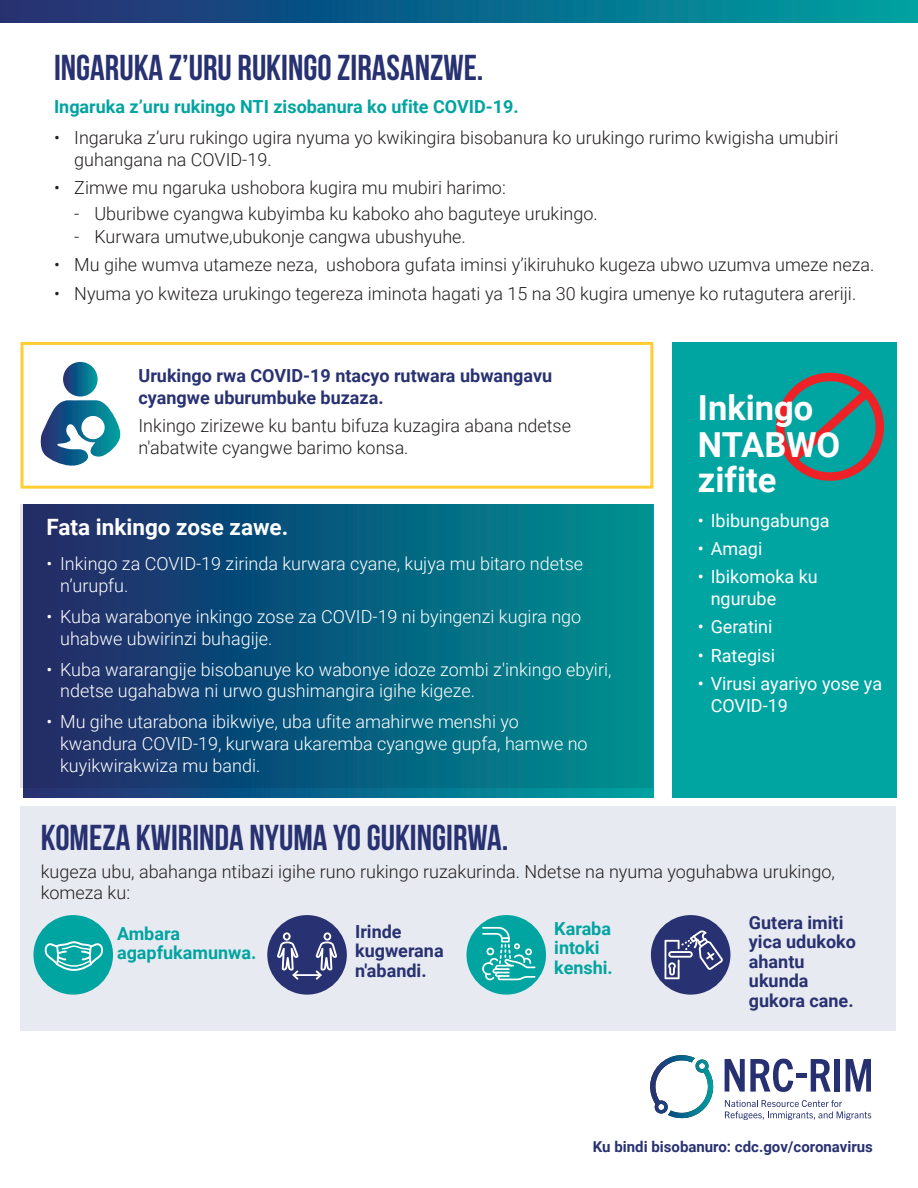
<style>
.page{position:relative;width:918px;height:1188px;background:#fff}
.page>*{position:absolute;margin:0;border:0;box-sizing:border-box;transform-origin:0 0}
.t1{font:700 36px "Bebas Neue";color:#283171}
.t2{font:700 34.5px/37.5px "Roboto";color:#fff}
.t3{font:700 22.5px "Roboto";color:#fff}
.t4{font:300 18px/21.6px "Roboto";color:#231f20}
.t5{font:300 18px/21.6px "Roboto";color:#fff}
.t6{font:700 18px/19.5px "Roboto";color:#283171}
.t7{font:700 18px/19.5px "Roboto";color:#00a4a1}
.t8{font:18px/21.6px "Roboto";color:#fff}
.t9{font:700 15px "Roboto";color:#283171}
.s1{color:#00a4a1}
</style>
<div class="page">
<svg style="left:24px;top:505px;width:629px;height:293px;background:#0a5b7d"></svg>
<div style="left:21px;top:806px;width:875px;height:225px;background:#e8eaf1"></div>
<div style="left:672px;top:342px;width:224px;height:456px;background:#00a4a1"></div>
<div style="left:21px;top:342px;width:632px;height:147px;border:3px solid #ffcd34"></div>
<svg style="left:0;top:0;width:918px;height:23px;background:#0c668a"></svg>
<svg style="left:776px;top:373px;width:108px;height:108px"></svg>
<div style="left:33px;top:915px;width:80px;height:80px;background:#00a4a1;border-radius:50%"></div>
<div style="left:267px;top:915px;width:80px;height:80px;background:#283171;border-radius:50%"></div>
<div style="left:467px;top:915px;width:79px;height:80px;background:#00a4a1;border-radius:50%"></div>
<div style="left:651px;top:915px;width:79px;height:80px;background:#283171;border-radius:50%"></div>
<svg style="left:482px;top:927px;width:53px;height:53px"></svg>
<svg style="left:665px;top:930px;width:58px;height:49px"></svg>
<svg style="left:45px;top:941px;width:58px;height:30px"></svg>
<svg style="left:63px;top:362px;width:35px;height:35px"></svg>
<svg style="left:40px;top:365px;width:81px;height:101px"></svg>
<svg style="left:316px;top:932px;width:21px;height:48px"></svg>
<svg style="left:277px;top:932px;width:21px;height:48px"></svg>
<hr style="left:293px;top:974px;width:29px;height:2px;background:#fff">
<svg style="left:725px;top:1059px;width:68px;height:33px"></svg>
<div style="left:796px;top:1073px;width:10px;height:5px;background:#273171"></div>
<svg style="left:811px;top:1059px;width:20px;height:33px"></svg>
<div style="left:835px;top:1059px;width:5px;height:33px;background:#273171"></div>
<svg style="left:846px;top:1059px;width:25px;height:33px"></svg>
<svg style="left:725px;top:1100px;width:146px;height:19px"></svg>
<svg style="left:650px;top:1055px;width:64px;height:64px"></svg>
<h1 class="t1" style="left:54px;top:48px;width:431px">INGARUKA Z’URU RUKINGO ZIRASANZWE.</h1>
<p class="t7" style="left:54px;top:96px;width:466px">Ingaruka z’uru rukingo NTI zisobanura ko ufite COVID-19.</p>
<p class="t4" style="left:74px;top:127px;width:766px;text-indent:-20px">• Ingaruka z’uru rukingo ugira nyuma yo kwikingira bisobanura ko urukingo rurimo kwigisha umubiri guhangana na COVID-19.</p>
<p class="t4" style="left:54px;top:177px;width:453px">• Zimwe mu ngaruka ushobora kugira mu mubiri harimo:</p>
<p class="t4" style="left:74px;top:203px;width:525px">- Uburibwe cyangwa kubyimba ku kaboko aho baguteye urukingo.</p>
<p class="t4" style="left:74px;top:225px;width:393px">- Kurwara umutwe,ubukonje cangwa ubushyuhe.</p>
<p class="t4" style="left:54px;top:253px;width:822px">• Mu gihe wumva utameze neza, ushobora gufata iminsi y’ikiruhuko kugeza ubwo uzumva umeze neza.</p>
<p class="t4" style="left:54px;top:282px;width:804px">• Nyuma yo kwiteza urukingo tegereza iminota hagati ya 15 na 30 kugira umenye ko rutagutera areriji.</p>
<p class="t6" style="left:139px;top:364px;width:415px;line-height:21.6px">Urukingo rwa COVID-19 ntacyo rutwara ubwangavu cyangwe uburumbuke buzaza.</p>
<p class="t4" style="left:139px;top:414px;width:434px">Inkingo zirizewe ku bantu bifuza kuzagira abana ndetse n'abatwite cyangwe barimo konsa.</p>
<p class="t3" style="left:47px;top:512px;width:243px">Fata inkingo zose zawe.</p>
<p class="t5" style="left:60px;top:553px;width:525px;text-indent:-13px">• Inkingo za COVID-19 zirinda kurwara cyane, kujya mu bitaro ndetse n’urupfu.</p>
<p class="t5" style="left:60px;top:605px;width:523px;text-indent:-13px">• Kuba warabonye inkingo zose za COVID-19 ni byingenzi kugira ngo uhabwe ubwirinzi buhagije.</p>
<p class="t5" style="left:60px;top:658px;width:553px;text-indent:-13px">• Kuba wararangije bisobanuye ko wabonye idoze zombi z'inkingo ebyiri, ndetse ugahabwa ni urwo gushimangira igihe kigeze.</p>
<p class="t5" style="left:60px;top:711px;width:529px;text-indent:-13px">• Mu gihe utarabona ibikwiye, uba ufite amahirwe menshi yo kwandura COVID-19, kurwara ukaremba cyangwe gupfa, hamwe no kuyikwirakwiza mu bandi.</p>
<h2 class="t2" style="left:698px;top:387px;width:144px">Inkingo<br>NTABWO</h2>
<h2 class="t2" style="left:698px;top:459px;width:90px">zifite<span class="s1">:</span></h2>
<p class="t8" style="left:698px;top:509px;width:133px">• Ibibungabunga</p>
<p class="t8" style="left:698px;top:537px;width:66px">• Amagi</p>
<p class="t8" style="left:711px;top:566px;width:109px;text-indent:-13px">• Ibikomoka ku ngurube</p>
<p class="t8" style="left:698px;top:615px;width:76px">• Geratini</p>
<p class="t8" style="left:698px;top:644px;width:79px">• Rategisi</p>
<p class="t8" style="left:711px;top:672px;width:173px;text-indent:-13px">• Virusi ayariyo yose ya<br>COVID-19</p>
<h1 class="t1" style="left:41px;top:817px;width:469px">KOMEZA KWIRINDA NYUMA YO GUKINGIRWA.</h1>
<p class="t4" style="left:41px;top:860px;width:796px">kugeza ubu, abahanga ntibazi igihe runo rukingo ruzakurinda. Ndetse na nyuma yoguhabwa urukingo, komeza ku:</p>
<p class="t7" style="left:117px;top:923px;width:141px">Ambara agapfukamunwa.</p>
<p class="t6" style="left:355px;top:921px;width:90px">Irinde kugwerana n'abandi.</p>
<p class="t7" style="left:554px;top:918px;width:60px">Karaba intoki kenshi.</p>
<p class="t6" style="left:749px;top:912px;width:109px">Gutera imiti yica udukoko ahantu ukunda gukora cane.</p>
<p class="t9" style="left:593px;top:1136px;width:282px">Ku bindi bisobanuro: cdc.gov/coronavirus</p>
</div>
